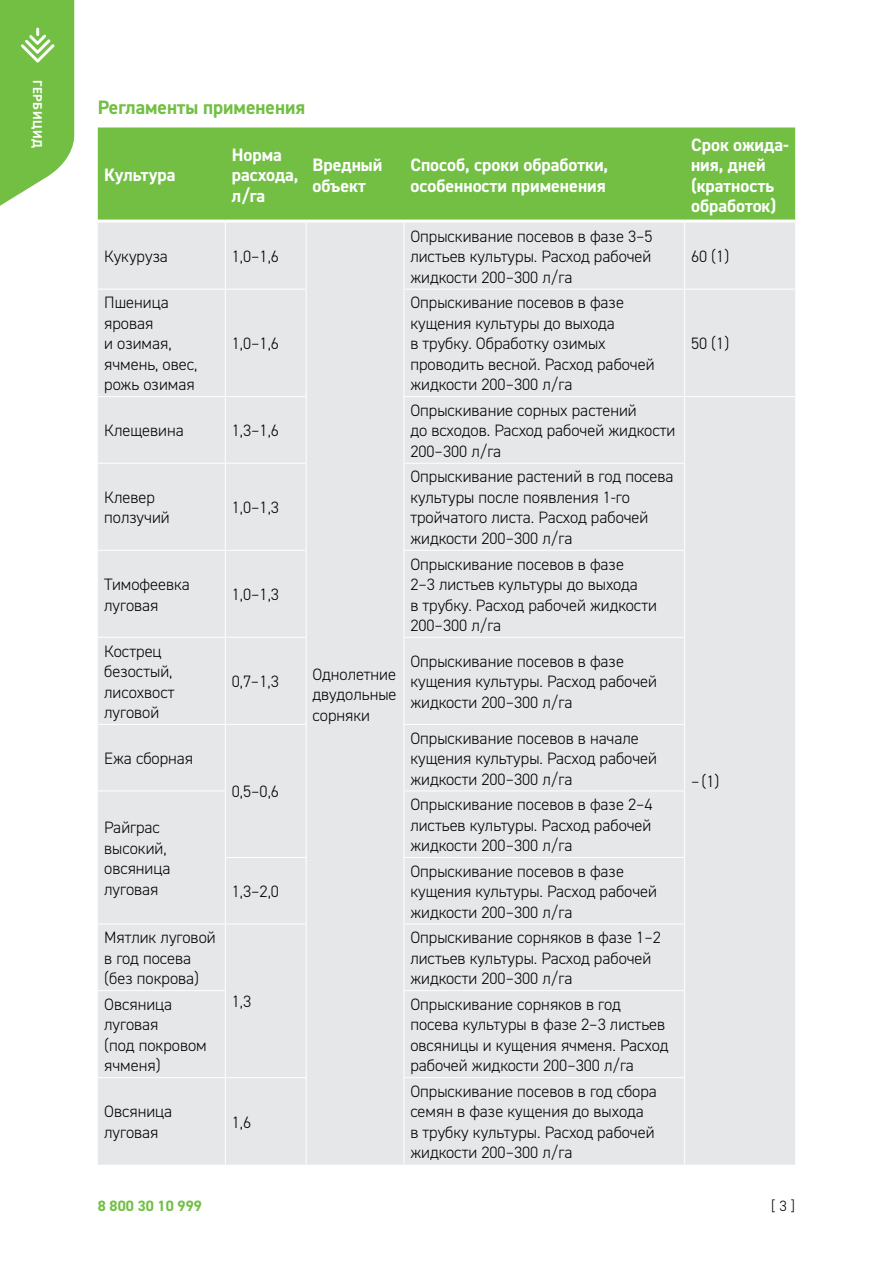
<style>
.page{position:relative;width:893px;height:1263px;background:#fff}
.page>*{position:absolute;margin:0;border:0;box-sizing:border-box;transform-origin:0 0}
.t1{font:700 19.5px "DIN2014";color:#72bf44}
.t2{font:700 18px/20.4px "DIN2014";color:#fff}
.t3{font:300 16.5px/20.5px "DIN2014";color:#000}
.t4{font:700 15px "DIN2014";color:#72bf44}
.t5{font:300 15px "DIN2014";color:#000}
.t6{font:700 12.75px "DIN2014";letter-spacing:.05em;color:#fff}
</style>
<div class="page">
<svg style="left:0;top:0;width:74px;height:206px;background:#85c75e"></svg>
<div style="left:98px;top:127px;width:697px;height:93px;background:#72bf44"></div>
<div style="left:98px;top:223px;width:697px;height:942px;background:#e6e7e8"></div>
<hr style="left:225px;top:223px;width:1px;height:66px;background:#fff">
<hr style="left:306px;top:223px;width:1px;height:66px;background:#fff">
<hr style="left:404px;top:223px;width:1px;height:66px;background:#fff">
<hr style="left:684px;top:223px;width:1px;height:66px;background:#fff">
<hr style="left:98px;top:289px;width:127px;height:1px;background:#fff">
<hr style="left:225px;top:289px;width:82px;height:1px;background:#fff">
<hr style="left:225px;top:289px;width:1px;height:107px;background:#fff">
<hr style="left:306px;top:289px;width:1px;height:107px;background:#fff">
<hr style="left:404px;top:289px;width:281px;height:1px;background:#fff">
<hr style="left:404px;top:289px;width:1px;height:107px;background:#fff">
<hr style="left:685px;top:289px;width:110px;height:1px;background:#fff">
<hr style="left:684px;top:289px;width:1px;height:107px;background:#fff">
<hr style="left:98px;top:396px;width:127px;height:1px;background:#fff">
<hr style="left:225px;top:396px;width:82px;height:1px;background:#fff">
<hr style="left:225px;top:397px;width:1px;height:66px;background:#fff">
<hr style="left:306px;top:397px;width:1px;height:66px;background:#fff">
<hr style="left:404px;top:396px;width:281px;height:1px;background:#fff">
<hr style="left:404px;top:397px;width:1px;height:66px;background:#fff">
<hr style="left:685px;top:396px;width:110px;height:1px;background:#fff">
<hr style="left:684px;top:397px;width:1px;height:66px;background:#fff">
<hr style="left:98px;top:463px;width:127px;height:1px;background:#fff">
<hr style="left:225px;top:463px;width:82px;height:1px;background:#fff">
<hr style="left:225px;top:464px;width:1px;height:86px;background:#fff">
<hr style="left:306px;top:464px;width:1px;height:86px;background:#fff">
<hr style="left:404px;top:463px;width:281px;height:1px;background:#fff">
<hr style="left:404px;top:464px;width:1px;height:86px;background:#fff">
<hr style="left:684px;top:464px;width:1px;height:86px;background:#fff">
<hr style="left:98px;top:550px;width:127px;height:1px;background:#fff">
<hr style="left:225px;top:550px;width:82px;height:1px;background:#fff">
<hr style="left:225px;top:551px;width:1px;height:86px;background:#fff">
<hr style="left:306px;top:551px;width:1px;height:86px;background:#fff">
<hr style="left:404px;top:550px;width:281px;height:1px;background:#fff">
<hr style="left:404px;top:551px;width:1px;height:86px;background:#fff">
<hr style="left:684px;top:551px;width:1px;height:86px;background:#fff">
<hr style="left:98px;top:637px;width:127px;height:1px;background:#fff">
<hr style="left:225px;top:637px;width:82px;height:1px;background:#fff">
<hr style="left:225px;top:638px;width:1px;height:86px;background:#fff">
<hr style="left:306px;top:638px;width:1px;height:86px;background:#fff">
<hr style="left:404px;top:637px;width:281px;height:1px;background:#fff">
<hr style="left:404px;top:638px;width:1px;height:86px;background:#fff">
<hr style="left:684px;top:638px;width:1px;height:86px;background:#fff">
<hr style="left:98px;top:724px;width:127px;height:1px;background:#fff">
<hr style="left:225px;top:724px;width:82px;height:1px;background:#fff">
<hr style="left:225px;top:725px;width:1px;height:65px;background:#fff">
<hr style="left:306px;top:725px;width:1px;height:66px;background:#fff">
<hr style="left:306px;top:791px;width:1px;height:66px;background:#fff">
<hr style="left:404px;top:724px;width:281px;height:1px;background:#fff">
<hr style="left:404px;top:725px;width:1px;height:65px;background:#fff">
<hr style="left:684px;top:725px;width:1px;height:65px;background:#fff">
<hr style="left:98px;top:790px;width:128px;height:1px;background:#fff">
<hr style="left:225px;top:791px;width:1px;height:66px;background:#fff">
<hr style="left:404px;top:790px;width:281px;height:1px;background:#fff">
<hr style="left:404px;top:791px;width:1px;height:66px;background:#fff">
<hr style="left:684px;top:791px;width:1px;height:66px;background:#fff">
<hr style="left:225px;top:857px;width:82px;height:1px;background:#fff">
<hr style="left:225px;top:858px;width:1px;height:66px;background:#fff">
<hr style="left:306px;top:858px;width:1px;height:66px;background:#fff">
<hr style="left:404px;top:857px;width:281px;height:1px;background:#fff">
<hr style="left:404px;top:858px;width:1px;height:66px;background:#fff">
<hr style="left:684px;top:858px;width:1px;height:66px;background:#fff">
<hr style="left:98px;top:924px;width:127px;height:1px;background:#fff">
<hr style="left:225px;top:924px;width:82px;height:1px;background:#fff">
<hr style="left:225px;top:924px;width:1px;height:66px;background:#fff">
<hr style="left:306px;top:924px;width:1px;height:67px;background:#fff">
<hr style="left:306px;top:991px;width:1px;height:86px;background:#fff">
<hr style="left:404px;top:924px;width:281px;height:1px;background:#fff">
<hr style="left:404px;top:924px;width:1px;height:66px;background:#fff">
<hr style="left:684px;top:924px;width:1px;height:66px;background:#fff">
<hr style="left:98px;top:990px;width:128px;height:1px;background:#fff">
<hr style="left:225px;top:991px;width:1px;height:86px;background:#fff">
<hr style="left:404px;top:990px;width:281px;height:1px;background:#fff">
<hr style="left:404px;top:991px;width:1px;height:86px;background:#fff">
<hr style="left:684px;top:991px;width:1px;height:86px;background:#fff">
<hr style="left:98px;top:1077px;width:127px;height:1px;background:#fff">
<hr style="left:225px;top:1077px;width:82px;height:1px;background:#fff">
<hr style="left:225px;top:1078px;width:1px;height:87px;background:#fff">
<hr style="left:306px;top:1078px;width:1px;height:87px;background:#fff">
<hr style="left:404px;top:1077px;width:281px;height:1px;background:#fff">
<hr style="left:404px;top:1078px;width:1px;height:87px;background:#fff">
<hr style="left:684px;top:1078px;width:1px;height:87px;background:#fff">
<p class="t6" style="left:46px;top:80px;width:69px;rotate:90deg">ГЕРБИЦИД</p>
<p class="t1" style="left:98px;top:94px;width:209px">Регламенты применения</p>
<p class="t2" style="left:104px;top:165px;width:73px">Культура</p>
<p class="t2" style="left:232px;top:144px;width:68px">Норма расхода, л/га</p>
<p class="t2" style="left:313px;top:154px;width:71px">Вредный объект</p>
<p class="t2" style="left:410px;top:154px;width:199px">Способ, сроки обработки, особенности применения</p>
<p class="t3" style="left:104px;top:246px;width:65px">Кукуруза</p>
<p class="t3" style="left:232px;top:246px;width:49px">1,0–1,6</p>
<p class="t3" style="left:104px;top:292px;width:95px">Пшеница яровая<br>и озимая, ячмень, овес, рожь озимая</p>
<p class="t3" style="left:232px;top:333px;width:49px">1,0–1,6</p>
<p class="t3" style="left:104px;top:420px;width:81px">Клещевина</p>
<p class="t3" style="left:232px;top:420px;width:49px">1,3–1,6</p>
<p class="t3" style="left:104px;top:487px;width:67px">Клевер ползучий</p>
<p class="t3" style="left:232px;top:497px;width:49px">1,0–1,3</p>
<p class="t3" style="left:104px;top:574px;width:87px">Тимофеевка луговая</p>
<p class="t3" style="left:232px;top:584px;width:49px">1,0–1,3</p>
<p class="t3" style="left:104px;top:641px;width:72px">Кострец безостый, лисохвост луговой</p>
<p class="t3" style="left:104px;top:748px;width:91px">Ежа сборная</p>
<p class="t3" style="left:104px;top:817px;width:68px">Райграс высокий, овсяница луговая</p>
<p class="t3" style="left:104px;top:927px;width:113px">Мятлик луговой в год посева (без покрова)</p>
<p class="t3" style="left:232px;top:671px;width:49px">0,7–1,3</p>
<p class="t3" style="left:232px;top:781px;width:49px">0,5–0,6</p>
<p class="t3" style="left:232px;top:881px;width:49px">1,3–2,0</p>
<p class="t3" style="left:313px;top:664px;width:86px;text-align:justify">Однолетние двудольные сорняки</p>
<p class="t3" style="left:410px;top:226px;width:244px;text-align:justify">Опрыскивание посевов в фазе 3–5 листьев культуры. Расход рабочей жидкости 200–300 л/га</p>
<p class="t3" style="left:410px;top:292px;width:246px">Опрыскивание посевов в фазе кущения культуры до выхода<br>в трубку. Обработку озимых проводить весной. Расход рабочей жидкости 200–300 л/га</p>
<p class="t3" style="left:410px;top:400px;width:267px">Опрыскивание сорных растений<br>до всходов. Расход рабочей жидкости<br>200–300 л/га</p>
<p class="t3" style="left:410px;top:467px;width:265px">Опрыскивание растений в год посева культуры после появления 1-го тройчатого листа. Расход рабочей жидкости 200–300 л/га</p>
<p class="t3" style="left:410px;top:554px;width:248px">Опрыскивание посевов в фазе<br>2–3 листьев культуры до выхода<br>в трубку. Расход рабочей жидкости<br>200–300 л/га</p>
<p class="t3" style="left:410px;top:651px;width:248px">Опрыскивание посевов в фазе кущения культуры. Расход рабочей жидкости 200–300 л/га</p>
<p class="t3" style="left:410px;top:728px;width:248px">Опрыскивание посевов в начале кущения культуры. Расход рабочей жидкости 200–300 л/га</p>
<p class="t3" style="left:410px;top:794px;width:244px;text-align:justify">Опрыскивание посевов в фазе 2–4 листьев культуры. Расход рабочей жидкости 200–300 л/га</p>
<p class="t3" style="left:410px;top:861px;width:248px">Опрыскивание посевов в фазе кущения культуры. Расход рабочей жидкости 200–300 л/га</p>
<p class="t3" style="left:410px;top:927px;width:252px">Опрыскивание сорняков в фазе 1–2 листьев культуры. Расход рабочей жидкости 200–300 л/га</p>
<p class="t3" style="left:232px;top:991px;width:21px">1,3</p>
<p class="t3" style="left:104px;top:994px;width:104px">Овсяница луговая<br>(под покровом ячменя)</p>
<p class="t3" style="left:410px;top:994px;width:260px">Опрыскивание сорняков в год посева культуры в фазе 2–3 листьев овсяницы и кущения ячменя. Расход рабочей жидкости 200–300 л/га</p>
<p class="t3" style="left:104px;top:1101px;width:69px">Овсяница луговая</p>
<p class="t3" style="left:232px;top:1112px;width:21px">1,6</p>
<p class="t3" style="left:410px;top:1081px;width:248px">Опрыскивание посевов в год сбора семян в фазе кущения до выхода<br>в трубку культуры. Расход рабочей жидкости 200–300 л/га</p>
<p class="t2" style="left:691px;top:134px;width:99px">Срок ожида&shy;ния, дней (кратность обработок)</p>
<p class="t3" style="left:691px;top:246px;width:40px">60 (1)</p>
<p class="t3" style="left:691px;top:333px;width:40px">50 (1)</p>
<p class="t3" style="left:691px;top:771px;width:30px">–(1)</p>
<p class="t4" style="left:98px;top:1196px;width:106px">8 800 30 10 999</p>
<p class="t5" style="left:771px;top:1196px;width:26px">[ 3 ]</p>
</div>
